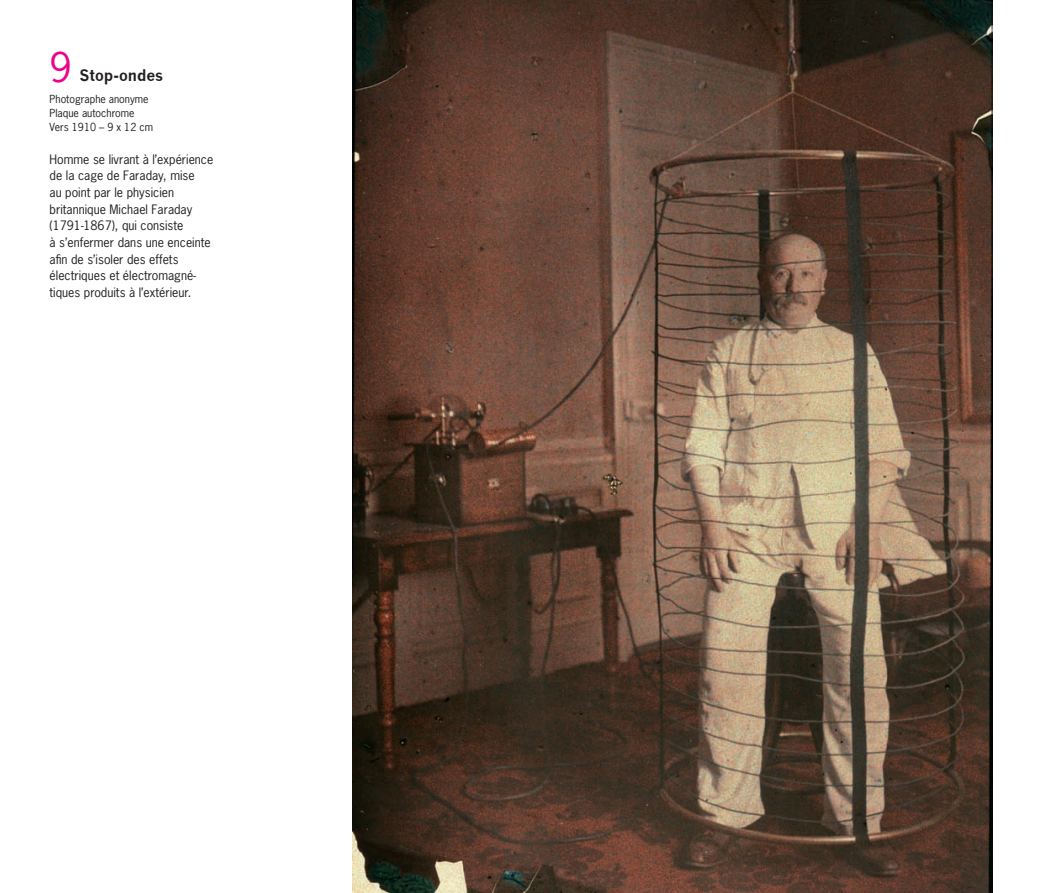
<style>
.page{position:relative;width:1042px;height:893px;background:#fff}
.page>*{position:absolute;margin:0;border:0;box-sizing:border-box;transform-origin:0 0}
.t1{font:38.5px "News Gothic";color:#ed028c}
.t2{font:700 15.4px "News Gothic";color:#231f20}
.t3{font:12.25px/16.6px "News Gothic";color:#231f20}
.t4{font:10.5px/14px "News Gothic";color:#231f20}
</style>
<div class="page">
<img style="left:352px;top:0;width:640px;height:893px">
<h1 class="t1" style="left:50px;top:42px;width:24px">9</h1>
<p class="t2" style="left:79px;top:66px;width:86px">Stop-ondes</p>
<p class="t4" style="left:50px;top:91px;width:105px">Photographe anonyme<br>Plaque autochrome<br>Vers 1910 – 9 x 12 cm</p>
<p class="t3" style="left:50px;top:150px;width:165px">Homme se livrant à l’expérience de la cage de Faraday, mise<br>au point par le physicien britannique Michael Faraday (1791-1867), qui consiste<br>à s’enfermer dans une enceinte afin de s’isoler des effets électriques et électromagné&shy;tiques produits à l’extérieur.</p>
</div>
